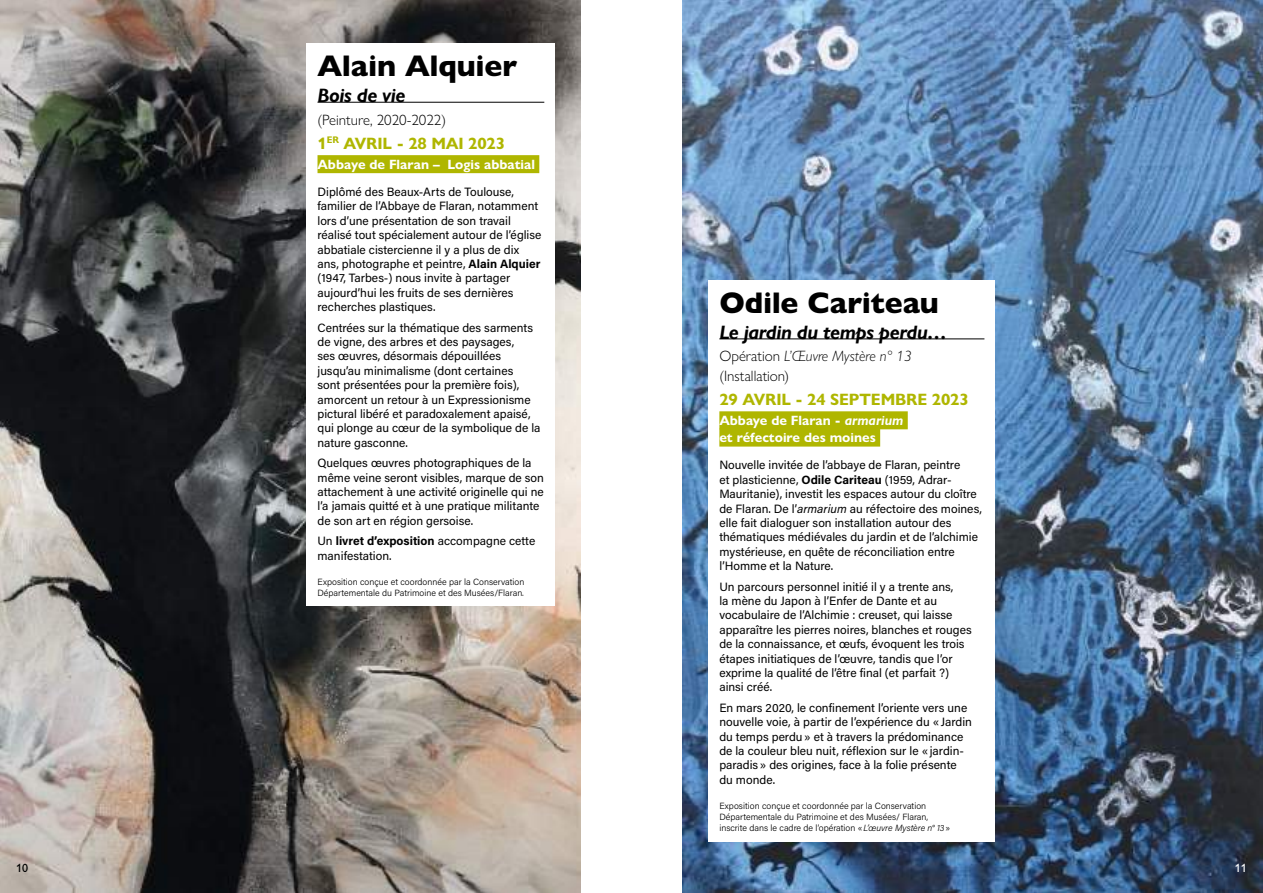
<style>
.page{position:relative;width:1263px;height:893px;background:#fff}
.page>*{position:absolute;margin:0;border:0;box-sizing:border-box;transform-origin:0 0}
.t1{font:800 30px "Gill Sans Nova";color:#000}
.t2{font:italic 700 19.5px "Gill Sans Nova";letter-spacing:-.02em;color:#000}
.t3{font:700 16.5px "Gill Sans Nova";letter-spacing:-.01em;color:#afb600}
.t4{font:300 15px/19.5px "Gill Sans Nova";color:#000}
.t5{font:700 13.5px/17.2px "Gill Sans Nova";color:#fff}
.t6{font:12px/14.4px "Acumin Pro";color:#000}
.t7{font:500 12px "Gill Sans Nova";color:#000}
.t8{font:500 12px "Gill Sans Nova";color:#fff}
.t9{font:300 9px/10.8px "Acumin Pro";color:#000}
.s1{font-weight:700}
.s2{font-style:italic}
</style>
<div class="page">
<img style="left:682px;top:0;width:581px;height:893px">
<div style="left:709px;top:280px;width:286px;height:561px;background:#fff"></div>
<hr style="left:719px;top:339px;width:265px;height:1px;background:#000">
<div style="left:719px;top:411px;width:189px;height:18px;background:#afb600"></div>
<div style="left:719px;top:429px;width:161px;height:18px;background:#afb600"></div>
<img style="left:0;top:0;width:580px;height:893px">
<div style="left:307px;top:43px;width:248px;height:563px;background:#fff"></div>
<hr style="left:317px;top:102px;width:227px;height:1px;background:#000">
<div style="left:317px;top:155px;width:222px;height:18px;background:#afb600"></div>
<h1 class="t1" style="left:317px;top:47px;width:201px">Alain Alquier</h1>
<h2 class="t2" style="left:317px;top:83px;width:89px">Bois de vie</h2>
<p class="t4" style="left:317px;top:109px;width:130px">(Peinture, 2020-2022)</p>
<h3 class="t3" style="left:317px;top:133px;width:189px">1<sup>ER</sup> AVRIL - 28 MAI 2023</h3>
<p class="t5" style="left:317px;top:156px;width:219px">Abbaye de Flaran – Logis abbatial</p>
<p class="t6" style="left:317px;top:184px;width:225px">Diplômé des Beaux-Arts de Toulouse, familier de l’Abbaye de Flaran, notamment lors d’une présentation de son travail réalisé tout spécialement autour de l’église abbatiale cistercienne il y a plus de dix ans, photographe et peintre, <span class="s1">Alain Alquier </span>(1947, Tarbes-) nous invite à partager aujourd’hui les fruits de ses dernières recherches plastiques.</p>
<p class="t6" style="left:317px;top:320px;width:224px">Centrées sur la thématique des sarments de vigne, des arbres et des paysages,<br>ses œuvres, désormais dépouillées jusqu’au minimalisme (dont certaines<br>sont présentées pour la première fois), amorcent un retour à un Expressionisme pictural libéré et paradoxalement apaisé, qui plonge au cœur de la symbolique de la nature gasconne.</p>
<p class="t6" style="left:317px;top:455px;width:228px">Quelques œuvres photographiques de la même veine seront visibles, marque de son attachement à une activité originelle qui ne l’a jamais quitté et à une pratique militante de son art en région gersoise.</p>
<p class="t6" style="left:317px;top:533px;width:219px">Un <span class="s1">livret d’exposition</span> accompagne cette manifestation.</p>
<p class="t9" style="left:317px;top:576px;width:208px">Exposition conçue et coordonnée par la Conservation<br>Départementale du Patrimoine et des Musées/Flaran.</p>
<h1 class="t1" style="left:719px;top:284px;width:221px">Odile Cariteau</h1>
<h2 class="t2" style="left:719px;top:320px;width:229px">Le jardin du temps perdu…</h2>
<p class="t4" style="left:719px;top:346px;width:194px">Opération <span class="s2">L’Œuvre Mystère n° 13 </span>(Installation)</p>
<h3 class="t3" style="left:719px;top:389px;width:251px">29 AVRIL - 24 SEPTEMBRE 2023</h3>
<p class="t5" style="left:719px;top:412px;width:186px">Abbaye de Flaran - <span class="s2">armarium </span>et réfectoire des moines</p>
<p class="t6" style="left:719px;top:457px;width:264px">Nouvelle invitée de l’abbaye de Flaran, peintre<br>et plasticienne, <span class="s1">Odile Cariteau</span> (1959, Adrar-Mauritanie), investit les espaces autour du cloître de Flaran. De l’<span class="s2">armarium</span> au réfectoire des moines, elle fait dialoguer son installation autour des thématiques médiévales du jardin et de l’alchimie mystérieuse, en quête de réconciliation entre l’Homme et la Nature.</p>
<p class="t6" style="left:719px;top:579px;width:254px">Un parcours personnel initié il y a trente ans,<br>la mène du Japon à l’Enfer de Dante et au vocabulaire de l’Alchimie : creuset, qui laisse apparaître les pierres noires, blanches et rouges de la connaissance, et œufs, évoquent les trois étapes initiatiques de l’œuvre, tandis que l’or exprime la qualité de l’être final (et parfait ?) ainsi créé.</p>
<p class="t6" style="left:719px;top:700px;width:254px">En mars 2020, le confinement l’oriente vers une nouvelle voie, à partir de l’expérience du «Jardin du temps perdu» et à travers la prédominance de la couleur bleu nuit, réflexion sur le «jardin&shy;paradis» des origines, face à la folie présente du monde.</p>
<p class="t9" style="left:719px;top:800px;width:232px">Exposition conçue et coordonnée par la Conservation<br>Départementale du Patrimoine et des Musées/ Flaran, inscrite dans le cadre de l’opération «<span class="s2">L’œuvre Mystère n° 13</span>»</p>
<p class="t7" style="left:16px;top:860px;width:13px">10</p>
<p class="t8" style="left:1235px;top:860px;width:13px">11</p>
</div>
